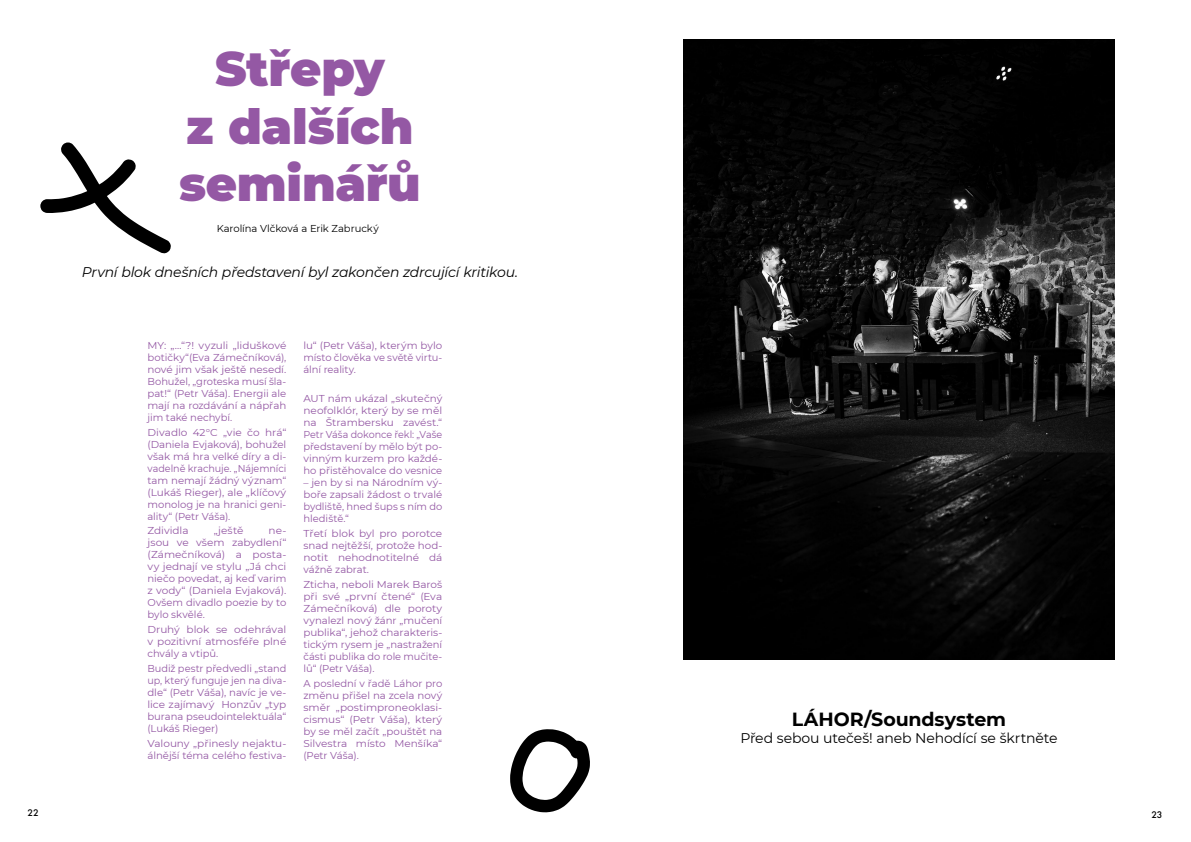
<style>
.page{position:relative;width:1191px;height:842px;background:#fff}
.page>*{position:absolute;margin:0;border:0;box-sizing:border-box;transform-origin:0 0}
.t1{font:900 48px/57.6px "Montserrat";letter-spacing:-.005em;color:#9458a4;text-align:center}
.t2{font:700 19px "Montserrat";letter-spacing:-.005em;color:#000}
.t3{font:italic 14px "Montserrat";letter-spacing:-.015em;color:#000}
.t4{font:14px "Montserrat";letter-spacing:-.01em;color:#000}
.t5{font:10px/12px "Montserrat";letter-spacing:-.005em;color:#9458a4;text-align:justify;scale:1.05 1}
.t6{font:10px/12px "Montserrat";letter-spacing:-.005em;color:#9458a4;text-align:justify}
.t7{font:10px/12px "Montserrat";letter-spacing:-.005em;color:#9458a4;text-align:justify;scale:1.04 1}
.t8{font:10px "Montserrat";letter-spacing:-.005em;color:#000}
.t9{font:500 10px "Futura TOT";color:#000}
</style>
<div class="page">
<img style="left:683px;top:40px;width:431px;height:619px">
<svg style="left:510px;top:729px;width:80px;height:83px"></svg>
<svg style="left:40px;top:142px;width:131px;height:112px"></svg>
<h1 class="t1" style="left:179px;top:37px;width:243px">Střepy<br>z dalších seminářů</h1>
<p class="t8" style="left:217px;top:221px;width:163px">Karolína Vlčková a Erik Zabrucký</p>
<h3 class="t3" style="left:82px;top:263px;width:438px">První blok dnešních představení byl zakončen zdrcující kritikou.</h3>
<p class="t5" style="left:147px;top:339px;width:134px">MY: „…“?! vyzuli „liduškové botičky“(Eva Zámečníková), nové jim však ještě nesedí.<br>Bohužel, „groteska musí šla&shy;pat!“ (Petr Váša). Energii ale mají na rozdávání a nápřah jim také nechybí.</p>
<p class="t5" style="left:147px;top:426px;width:134px">Divadlo 42°C „vie čo hrá“ (Daniela Evjaková), bohužel však má hra velké díry a di&shy;vadelně krachuje. „Nájemníci tam nemají žádný význam“ (Lukáš Rieger), ale „klíčový monolog je na hranici geni&shy;ality“ (Petr Váša).</p>
<p class="t5" style="left:147px;top:524px;width:41px">Zdividla</p>
<p class="t5" style="left:214px;top:524px;width:30px">„ještě</p>
<p class="t5" style="left:147px;top:524px;width:134px;text-indent:121px">ne&shy;jsou ve všem zabydlení“ (Zámečníková) a posta&shy;vy jednají ve stylu „Já chci niečo povedat, aj keď varim z vody“ (Daniela Evjaková).<br>Ovšem divadlo poezie by to bylo skvělé.</p>
<p class="t5" style="left:147px;top:623px;width:134px">Druhý blok se odehrával v pozitivní atmosféře plné chvály a vtipů.</p>
<p class="t6" style="left:147px;top:662px;width:140px">Budiž pestr předvedli „stand up, který funguje jen na diva&shy;dle“ (Petr Váša), navíc je ve&shy;lice zajímavý Honzův „typ burana pseudointelektuála“ (Lukáš Rieger)</p>
<p class="t5" style="left:147px;top:737px;width:134px">Valouny „přinesly nejaktu&shy;álnější téma celého festiva-</p>
<p class="t6" style="left:303px;top:339px;width:140px">lu“ (Petr Váša), kterým bylo místo člověka ve světě virtu&shy;ální reality.</p>
<p class="t7" style="left:303px;top:392px;width:135px">AUT nám ukázal „skutečný neofolklór, který by se měl na Štrambersku zavést.“ Petr Váša dokonce řekl: „Vaše představení by mělo být po&shy;vinným kurzem pro každé&shy;ho přistěhovalce do vesnice</p>
<p class="t6" style="left:303px;top:476px;width:140px">– jen by si na Národním vý&shy;boře zapsali žádost o trvalé bydliště, hned šups s ním do hlediště.“</p>
<p class="t5" style="left:303px;top:527px;width:134px">Třetí blok byl pro porotce snad nejtěžší, protože hod&shy;notit nehodnotitelné dá vážně zabrat.</p>
<p class="t5" style="left:303px;top:578px;width:134px">Zticha, neboli Marek Baroš při své „první čtené“ (Eva Zámečníková) dle poroty vynalezl nový žánr „mučení publika“, jehož charakteris&shy;tickým rysem je „nastražení části publika do role mučite&shy;lů“ (Petr Váša).</p>
<p class="t6" style="left:303px;top:677px;width:140px">A poslední v řadě Láhor pro změnu přišel na zcela nový směr „postimproneoklasi&shy;cismus“ (Petr Váša), který by se měl začít „pouštět na Silvestra místo Menšíka“ (Petr Váša).</p>
<h2 class="t2" style="left:791px;top:705px;width:216px">LÁHOR/Soundsystem</h2>
<h3 class="t4" style="left:740px;top:728px;width:318px">Před sebou utečeš! aneb Nehodící se škrtněte</h3>
<p class="t9" style="left:27px;top:806px;width:13px">22</p>
<p class="t9" style="left:1151px;top:808px;width:13px">23</p>
</div>
